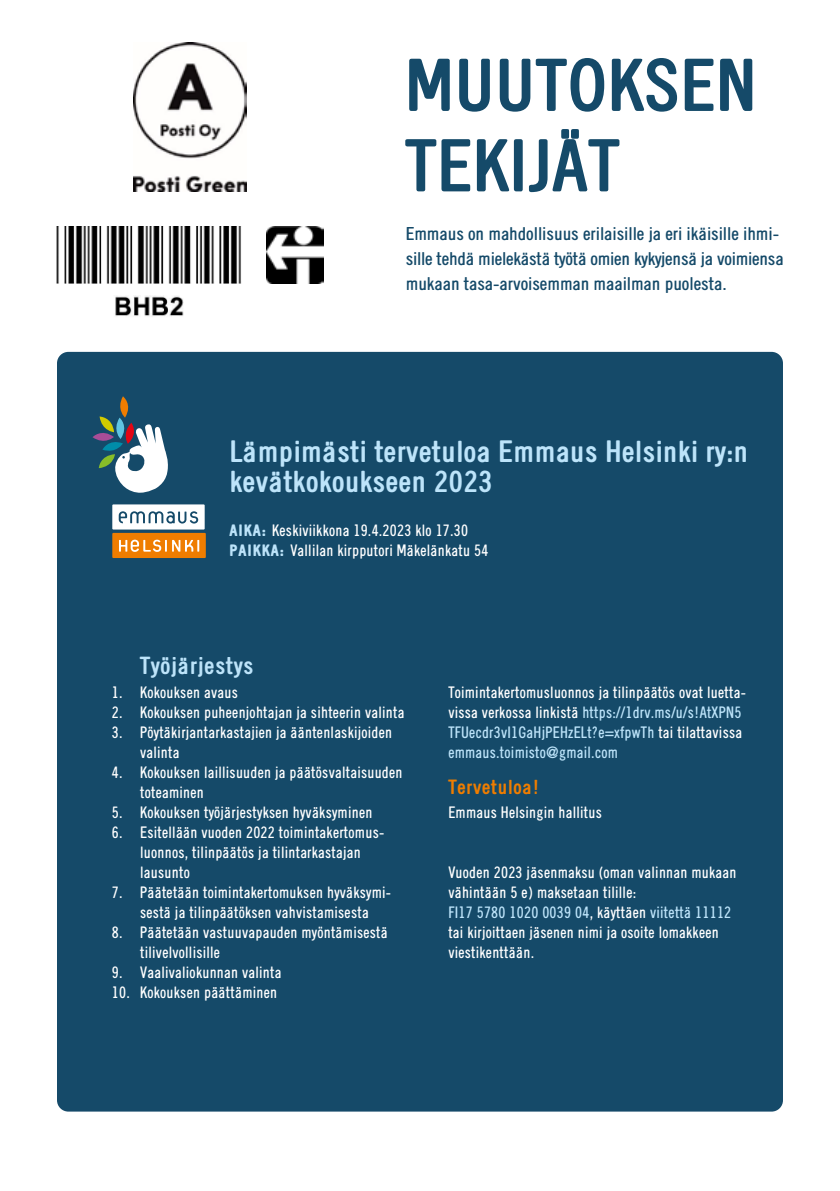
<style>
.page{position:relative;width:840px;height:1191px;background:#fff}
.page>*{position:absolute;margin:0;border:0;box-sizing:border-box;transform-origin:0 0}
.t1{font:700 72.4px/80.4px "Emmaus";letter-spacing:.01em;color:#154a69}
.t2{font:700 30px/30px "Emmaus";letter-spacing:.005em;color:#bde4fa}
.t3{font:700 24px "Emmaus";letter-spacing:.025em;color:#bde4fa}
.t4{font:700 20px "Emmaus";letter-spacing:.025em;color:#ef7d00}
.t5{font:18px/24.8px "Emmaus";letter-spacing:-.01em;color:#154a69}
.t6{font:16px/20px "Emmausdemi";letter-spacing:.01em;color:#fff}
.s1{font-family:"Emmaus";font-weight:900;color:#bde4fa}
.s2{color:#bde4fa}
</style>
<div class="page">
<div style="left:57px;top:352px;width:725px;height:759px;background:#154a69;border-radius:11px"></div>
<img style="left:266px;top:226px;width:57px;height:57px">
<img style="left:133px;top:43px;width:114px;height:149px">
<img style="left:56px;top:226px;width:186px;height:57px">
<img style="left:115px;top:295px;width:69px;height:22px">
<svg style="left:92px;top:396px;width:76px;height:97px"></svg>
<div style="left:112px;top:504px;width:92px;height:25px;background:#fff"></div>
<svg style="left:119px;top:511px;width:79px;height:12px"></svg>
<div style="left:112px;top:533px;width:94px;height:25px;background:#ef7d00"></div>
<svg style="left:119px;top:539px;width:80px;height:13px"></svg>
<h1 class="t1" style="left:405px;top:44px;width:352px">MUUTOKSEN<br>TEKIJÄT</h1>
<p class="t5" style="left:405px;top:221px;width:379px">Emmaus on mahdollisuus erilaisille ja eri ikäisille ihmi&shy;sille tehdä mielekästä työtä omien kykyjensä ja voimiensa mukaan tasa-arvoisemman maailman puolesta.</p>
<h2 class="t2" style="left:230px;top:436px;width:520px">Lämpimästi tervetuloa Emmaus Helsinki ry:n kevätkokoukseen 2023</h2>
<p class="t6" style="left:230px;top:520px;width:260px"><span class="s1">AIKA:</span> Keskiviikkona 19.4.2023 klo 17.30<br><span class="s1">PAIKKA:</span> Vallilan kirpputori Mäkelänkatu 54</p>
<h3 class="t3" style="left:140px;top:651px;width:115px">Työjärjestys</h3>
<p class="t6" style="left:112px;top:682px;width:127px">1. Kokouksen avaus</p>
<p class="t6" style="left:112px;top:702px;width:294px">2. Kokouksen puheenjohtajan ja sihteerin valinta</p>
<p class="t6" style="left:140px;top:722px;width:253px;text-indent:-28px">3. Pöytäkirjantarkastajien ja ääntenlaskijoiden valinta</p>
<p class="t6" style="left:140px;top:762px;width:264px;text-indent:-28px">4. Kokouksen laillisuuden ja päätösvaltaisuuden toteaminen</p>
<p class="t6" style="left:112px;top:802px;width:262px">5. Kokouksen työjärjestyksen hyväksyminen</p>
<p class="t6" style="left:140px;top:822px;width:244px;text-indent:-28px">6. Esitellään vuoden 2022 toimintakertomus&shy;luonnos, tilinpäätös ja tilintarkastajan lausunto</p>
<p class="t6" style="left:112px;top:882px;width:281px;text-align:center">7. Päätetään toimintakertomuksen hyväksymi&shy;sestä ja tilinpäätöksen vahvistamisesta</p>
<p class="t6" style="left:140px;top:922px;width:249px;text-indent:-28px">8. Päätetään vastuuvapauden myöntämisestä tilivelvollisille</p>
<p class="t6" style="left:112px;top:962px;width:171px">9. Vaalivaliokunnan valinta</p>
<p class="t6" style="left:112px;top:982px;width:167px">10. Kokouksen päättäminen</p>
<p class="t6" style="left:448px;top:682px;width:299px">Toimintakertomusluonnos ja tilinpäätös ovat luetta&shy;vissa verkossa linkistä <span class="s2">https://1drv.ms/u/s!AtXPN5<br>TFUecdr3vI1GaHjPEHzELt?e=xfpwTh</span> tai tilattavissa <span class="s2">emmaus.toimisto@gmail.com</span></p>
<p class="t4" style="left:448px;top:775px;width:93px">Tervetuloa!</p>
<p class="t6" style="left:448px;top:802px;width:155px">Emmaus Helsingin hallitus</p>
<p class="t6" style="left:448px;top:862px;width:289px">Vuoden 2023 jäsenmaksu (oman valinnan mukaan vähintään 5 €) maksetaan tilille:<br><span class="s2">FI17 5780 1020 0039 04</span>, käyttäen <span class="s2">viitettä 11112 </span>tai kirjoittaen jäsenen nimi ja osoite lomakkeen viestikenttään.</p>
</div>
